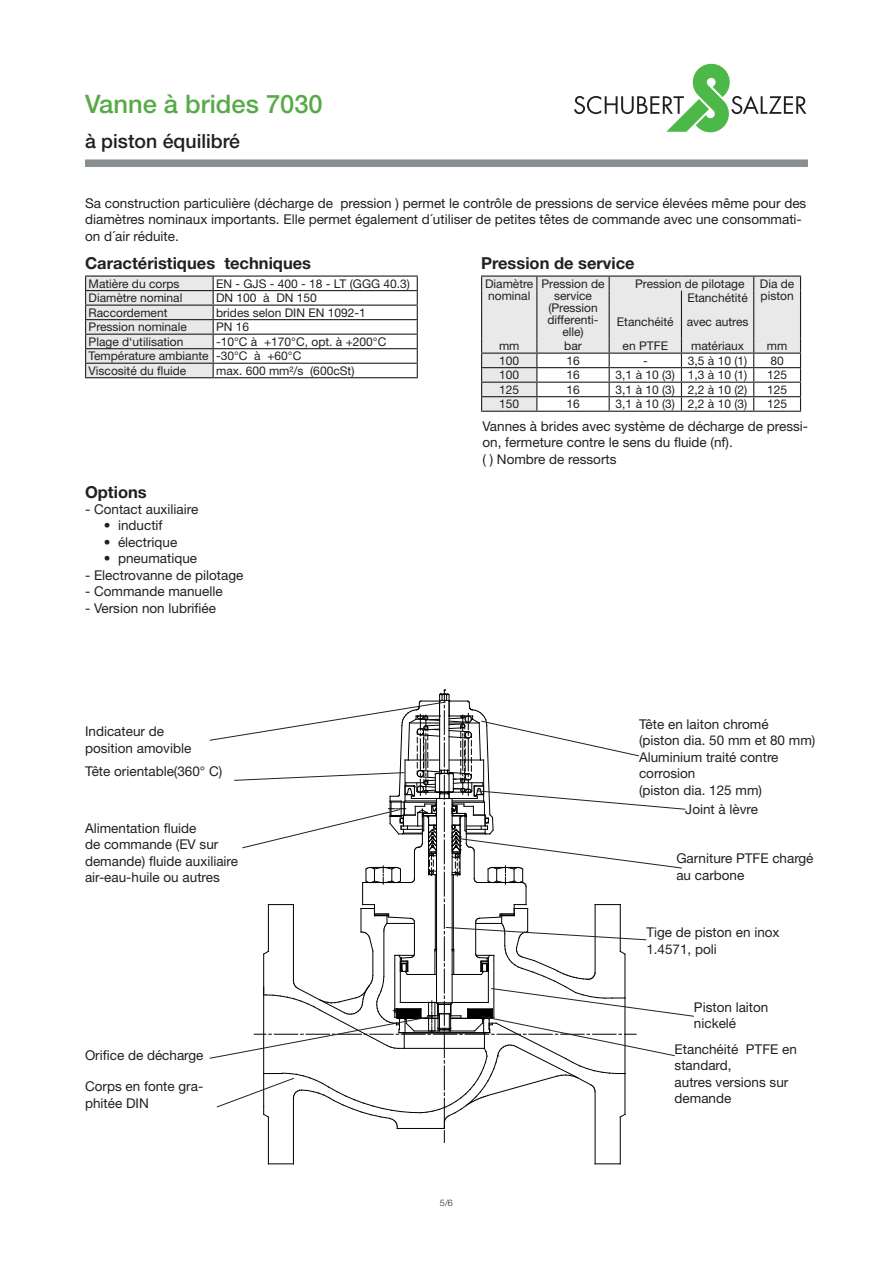
<style>
.page{position:relative;width:893px;height:1263px;background:#fff}
.page>*{position:absolute;margin:0;border:0;box-sizing:border-box;transform-origin:0 0}
.t1{font:500 25.5px "Helvetica Neue LT Std";color:#58aa48}
.t2{font:500 19.5px "Helvetica Neue LT Std";color:#231f20}
.Überschrift{font:700 16.5px "Helvetica Neue LT Std";color:#231f20}
.Text{font:13.5px/16.5px "Helvetica Neue LT Std";color:#231f20}
.Text_klein_8mm{font:12px/12px "Helvetica Neue LT Std";color:#231f20;text-align:center}
.t3{font:300 9px "Helvetica Neue LT Std";color:#231f20}
</style>
<div class="page">
<div style="left:85px;top:159px;width:723px;height:8px;background:#898e90;border:2px solid #898e90"></div>
<svg style="left:574px;top:64px;width:232px;height:68px"></svg>
<hr style="left:268px;top:1117px;width:1px;height:47px;background:#000">
<svg style="left:269px;top:1163px;width:24px;height:1px"></svg>
<hr style="left:293px;top:1098px;width:1px;height:66px;background:#000">
<hr style="left:595px;top:1092px;width:1px;height:72px;background:#000">
<svg style="left:595px;top:1163px;width:25px;height:1px"></svg>
<hr style="left:620px;top:1117px;width:1px;height:47px;background:#000">
<svg style="left:209px;top:690px;width:485px;height:452px"></svg>
<hr style="left:481px;top:411px;width:56px;height:1px;background:#231f20">
<hr style="left:537px;top:411px;width:72px;height:1px;background:#231f20">
<hr style="left:609px;top:411px;width:72px;height:1px;background:#231f20">
<hr style="left:681px;top:411px;width:73px;height:1px;background:#231f20">
<hr style="left:754px;top:411px;width:47px;height:1px;background:#231f20">
<hr style="left:537px;top:275px;width:72px;height:2px;background:#231f20">
<hr style="left:481px;top:275px;width:56px;height:2px;background:#231f20">
<hr style="left:609px;top:275px;width:72px;height:2px;background:#231f20">
<hr style="left:681px;top:275px;width:73px;height:2px;background:#231f20">
<hr style="left:754px;top:275px;width:47px;height:2px;background:#231f20">
<svg style="left:481px;top:276px;width:320px;height:135px"></svg>
<hr style="left:753px;top:305px;width:1px;height:34px;background:#231f20">
<hr style="left:800px;top:305px;width:1px;height:34px;background:#231f20">
<hr style="left:85px;top:275px;width:128px;height:2px;background:#231f20">
<hr style="left:213px;top:275px;width:205px;height:2px;background:#231f20">
<svg style="left:85px;top:276px;width:333px;height:101px"></svg>
<hr style="left:85px;top:377px;width:128px;height:1px;background:#231f20">
<hr style="left:213px;top:377px;width:205px;height:1px;background:#231f20">
<p class="t1" style="left:85px;top:89px;width:239px">Vanne à brides 7030</p>
<p class="t2" style="left:85px;top:129px;width:156px">à piston équilibré</p>
<p class="Text" style="left:85px;top:194px;width:723px">Sa construction particulière (décharge de pression ) permet le contrôle de pressions de service élevées même pour des diamètres nominaux importants. Elle permet également d´utiliser de petites têtes de commande avec une consommati&shy;on d´air réduite.</p>
<p class="Überschrift" style="left:85px;top:253px;width:228px">Caractéristiques techniques</p>
<p class="Text_klein_8mm" style="left:89px;top:277px;width:92px">Matière du corps</p>
<p class="Text_klein_8mm" style="left:216px;top:277px;width:195px">EN - GJS - 400 - 18 - LT (GGG 40.3)</p>
<p class="Text_klein_8mm" style="left:89px;top:292px;width:95px">Diamètre nominal</p>
<p class="Text_klein_8mm" style="left:216px;top:292px;width:102px">DN 100 à DN 150</p>
<p class="Text_klein_8mm" style="left:89px;top:306px;width:80px">Raccordement</p>
<p class="Text_klein_8mm" style="left:216px;top:306px;width:151px">brides selon DIN EN 1092-1</p>
<p class="Text_klein_8mm" style="left:89px;top:321px;width:100px">Pression nominale</p>
<p class="Text_klein_8mm" style="left:216px;top:321px;width:35px">PN 16</p>
<p class="Text_klein_8mm" style="left:89px;top:335px;width:96px">Plage d‘utilisation</p>
<p class="Text_klein_8mm" style="left:216px;top:335px;width:172px">-10°C à +170°C, opt. à +200°C</p>
<p class="Text_klein_8mm" style="left:89px;top:350px;width:122px">Température ambiante</p>
<p class="Text_klein_8mm" style="left:216px;top:350px;width:87px">-30°C à +60°C</p>
<p class="Text_klein_8mm" style="left:89px;top:364px;width:99px">Viscosité du fluide</p>
<p class="Text_klein_8mm" style="left:216px;top:364px;width:140px">max. 600 mm²/s (600cSt)</p>
<p class="Überschrift" style="left:85px;top:482px;width:63px">Options</p>
<p class="Text" style="left:85px;top:501px;width:115px">- Contact auxiliaire</p>
<p class="Text" style="left:104px;top:517px;width:60px">• inductif</p>
<p class="Text" style="left:104px;top:534px;width:75px">• électrique</p>
<p class="Text" style="left:104px;top:550px;width:95px">• pneumatique</p>
<p class="Text" style="left:85px;top:567px;width:160px">- Electrovanne de pilotage</p>
<p class="Text" style="left:85px;top:583px;width:139px">- Commande manuelle</p>
<p class="Text" style="left:85px;top:600px;width:133px">- Version non lubrifiée</p>
<p class="Überschrift" style="left:481px;top:253px;width:155px">Pression de service</p>
<p class="Text_klein_8mm" style="left:485px;top:277px;width:50px">Diamètre</p>
<p class="Text_klein_8mm" style="left:488px;top:289px;width:44px">nominal</p>
<p class="Text_klein_8mm" style="left:541px;top:277px;width:65px">Pression de</p>
<p class="Text_klein_8mm" style="left:554px;top:289px;width:39px">service</p>
<p class="Text_klein_8mm" style="left:548px;top:301px;width:51px">(Pression</p>
<p class="Text_klein_8mm" style="left:547px;top:313px;width:53px">differenti&shy;elle)</p>
<p class="Text_klein_8mm" style="left:635px;top:277px;width:111px">Pression de pilotage</p>
<p class="Text_klein_8mm" style="left:760px;top:277px;width:36px">Dia de</p>
<p class="Text_klein_8mm" style="left:687px;top:292px;width:62px">Etanchétité</p>
<p class="Text_klein_8mm" style="left:761px;top:289px;width:35px">piston</p>
<p class="Text_klein_8mm" style="left:617px;top:316px;width:58px">Etanchéité</p>
<p class="Text_klein_8mm" style="left:687px;top:316px;width:63px">avec autres</p>
<p class="Text_klein_8mm" style="left:499px;top:340px;width:22px">mm</p>
<p class="Text_klein_8mm" style="left:564px;top:340px;width:19px">bar</p>
<p class="Text_klein_8mm" style="left:623px;top:340px;width:47px">en PTFE</p>
<p class="Text_klein_8mm" style="left:691px;top:340px;width:54px">matériaux</p>
<p class="Text_klein_8mm" style="left:767px;top:340px;width:22px">mm</p>
<p class="Text_klein_8mm" style="left:499px;top:354px;width:22px">100</p>
<p class="Text_klein_8mm" style="left:566px;top:354px;width:15px">16</p>
<p class="Text_klein_8mm" style="left:643px;top:354px;width:6px">-</p>
<p class="Text_klein_8mm" style="left:688px;top:354px;width:61px">3,5 à 10 (1)</p>
<p class="Text_klein_8mm" style="left:770px;top:354px;width:15px">80</p>
<p class="Text_klein_8mm" style="left:499px;top:369px;width:22px">100</p>
<p class="Text_klein_8mm" style="left:566px;top:369px;width:15px">16</p>
<p class="Text_klein_8mm" style="left:616px;top:369px;width:61px">3,1 à 10 (3)</p>
<p class="Text_klein_8mm" style="left:688px;top:369px;width:61px">1,3 à 10 (1)</p>
<p class="Text_klein_8mm" style="left:767px;top:369px;width:22px">125</p>
<p class="Text_klein_8mm" style="left:499px;top:383px;width:22px">125</p>
<p class="Text_klein_8mm" style="left:566px;top:383px;width:15px">16</p>
<p class="Text_klein_8mm" style="left:616px;top:383px;width:61px">3,1 à 10 (3)</p>
<p class="Text_klein_8mm" style="left:688px;top:383px;width:61px">2,2 à 10 (2)</p>
<p class="Text_klein_8mm" style="left:767px;top:383px;width:22px">125</p>
<p class="Text_klein_8mm" style="left:499px;top:398px;width:22px">150</p>
<p class="Text_klein_8mm" style="left:566px;top:398px;width:15px">16</p>
<p class="Text_klein_8mm" style="left:616px;top:398px;width:61px">3,1 à 10 (3)</p>
<p class="Text_klein_8mm" style="left:688px;top:398px;width:61px">2,2 à 10 (3)</p>
<p class="Text_klein_8mm" style="left:767px;top:398px;width:22px">125</p>
<p class="Text" style="left:482px;top:418px;width:327px">Vannes à brides avec système de décharge de pressi&shy;on, fermeture contre le sens du fluide (nf).</p>
<p class="Text" style="left:482px;top:451px;width:136px">( ) Nombre de ressorts</p>
<p class="Text" style="left:85px;top:723px;width:81px">Indicateur de</p>
<p class="Text" style="left:85px;top:740px;width:108px">position amovible</p>
<p class="Text" style="left:85px;top:762px;width:139px">Tête orientable(360° C)</p>
<p class="Text" style="left:85px;top:819px;width:113px">Alimentation fluide</p>
<p class="Text" style="left:85px;top:836px;width:155px">de commande (EV sur demande) fluide auxiliaire air-eau-huile ou autres</p>
<p class="Text" style="left:85px;top:1047px;width:120px">Orifice de décharge</p>
<p class="Text" style="left:85px;top:1078px;width:120px">Corps en fonte gra&shy;phitée DIN</p>
<p class="t3" style="left:440px;top:1197px;width:15px">5/6</p>
<p class="Text" style="left:639px;top:715px;width:131px">Tête en laiton chromé</p>
<p class="Text" style="left:639px;top:732px;width:178px">(piston dia. 50 mm et 80 mm)</p>
<p class="Text" style="left:639px;top:748px;width:141px">Aluminium traité contre corrosion</p>
<p class="Text" style="left:639px;top:781px;width:125px">(piston dia. 125 mm)</p>
<p class="Text" style="left:685px;top:801px;width:74px">Joint à lèvre</p>
<p class="Text" style="left:676px;top:850px;width:139px">Garniture PTFE chargé</p>
<p class="Text" style="left:676px;top:866px;width:70px">au carbone</p>
<p class="Text" style="left:646px;top:924px;width:135px">Tige de piston en inox</p>
<p class="Text" style="left:646px;top:940px;width:72px">1.4571, poli</p>
<p class="Text" style="left:694px;top:998px;width:76px">Piston laiton nickelé</p>
<p class="Text" style="left:675px;top:1040px;width:124px">Etanchéité PTFE en standard,</p>
<p class="Text" style="left:675px;top:1073px;width:115px">autres versions sur demande</p>
</div>
